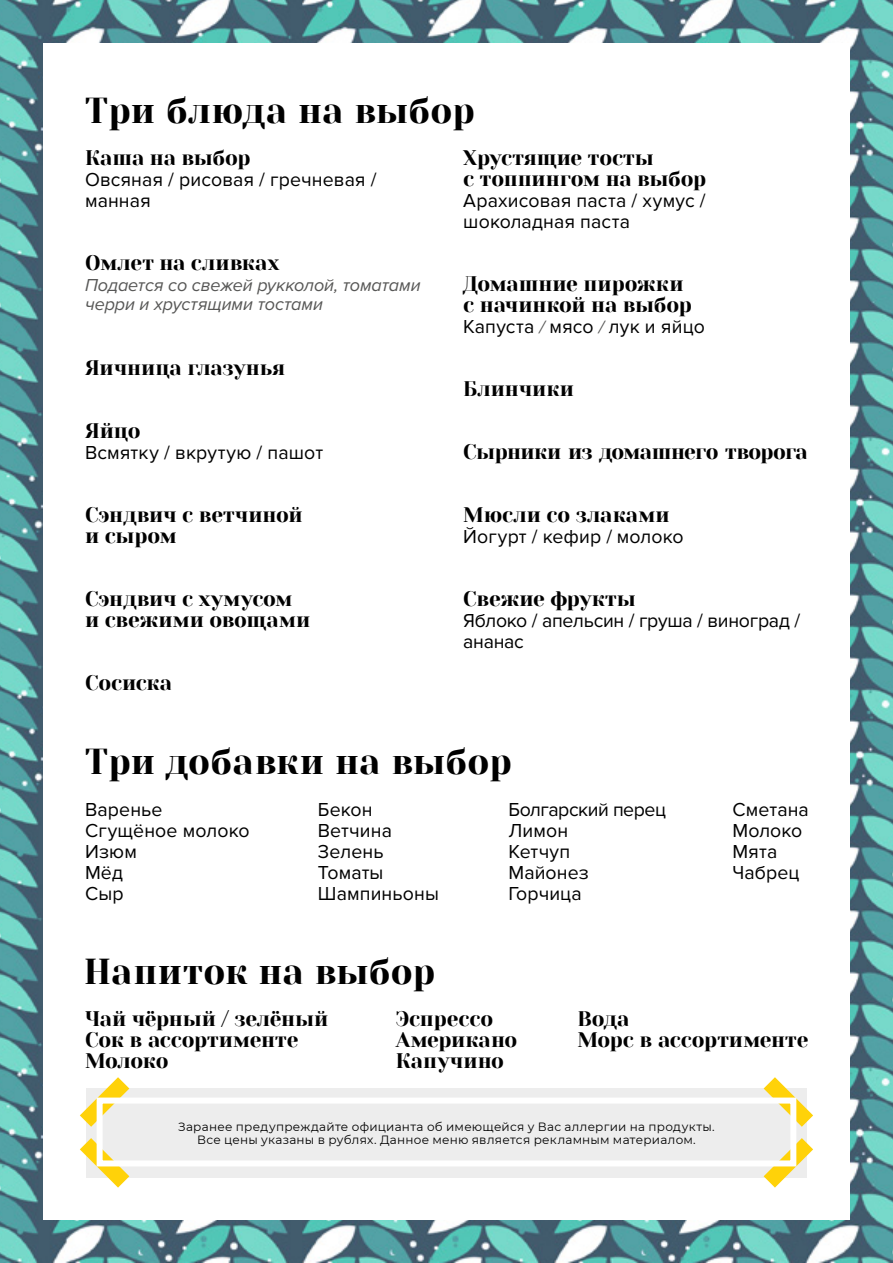
<style>
.page{position:relative;width:893px;height:1263px;background:#fff}
.page>*{position:absolute;margin:0;border:0;box-sizing:border-box;transform-origin:0 0}
.t1{font:36px "Yeseva One";letter-spacing:-.005em;color:#000}
.t2{font:21px/21px "Yeseva One";letter-spacing:-.01em;color:#000}
.t3{font:21px "Yeseva One";letter-spacing:-.04em;color:#000}
.t4{font:19.5px/21px "Proxima Nova";letter-spacing:.005em;color:#000}
.t5{font:19.5px/21px "Proxima Nova";letter-spacing:-.015em;color:#000}
.t6{font:italic 18px/19.5px "Proxima Nova";letter-spacing:-.005em;color:#575756}
.t7{font:12px/13.5px "Montserrat";letter-spacing:.02em;color:#000;text-align:center}
.s1{font-style:italic;font-size:18px;color:#575756}
</style>
<div class="page">
<img style="left:0;top:0;width:893px;height:1263px">
<div style="left:43px;top:43px;width:807px;height:1177px;background:#fff"></div>
<div style="left:86px;top:1089px;width:721px;height:89px;background:#ededed"></div>
<svg style="left:758px;top:1077px;width:55px;height:111px"></svg>
<svg style="left:80px;top:1077px;width:55px;height:111px"></svg>
<div style="left:97px;top:1097px;width:699px;height:69px;border:6px solid #fff"></div>
<h1 class="t1" style="left:85px;top:89px;width:391px">Три блюда на выбор</h1>
<p class="t2" style="left:85px;top:147px;width:167px">Каша на выбор</p>
<p class="t4" style="left:85px;top:169px;width:293px">Овсяная / рисовая / гречневая / манная</p>
<p class="t2" style="left:85px;top:252px;width:196px">Омлет на сливках</p>
<p class="t6" style="left:85px;top:275px;width:337px">Подается со свежей рукколой, томатами черри и хрустящими тостами</p>
<p class="t2" style="left:85px;top:357px;width:202px">Яичница глазунья</p>
<p class="t2" style="left:85px;top:420px;width:57px">Яйцо</p>
<p class="t4" style="left:85px;top:442px;width:240px">Всмятку / вкрутую / пашот</p>
<p class="t2" style="left:85px;top:504px;width:219px">Сэндвич с ветчиной и сыром</p>
<p class="t2" style="left:85px;top:588px;width:227px">Сэндвич с хумусом и свежими овощами</p>
<p class="t2" style="left:85px;top:672px;width:89px">Сосиска</p>
<p class="t2" style="left:463px;top:147px;width:244px">Хрустящие тосты<br>с топпингом на выбор</p>
<p class="t4" style="left:463px;top:190px;width:244px">Арахисовая паста / хумус / шоколадная паста</p>
<p class="t2" style="left:463px;top:273px;width:230px">Домашние пирожки с начинкой на выбор</p>
<p class="t4" style="left:463px;top:316px;width:243px">Капуста <span class="s1">/</span> мясо <span class="s1">/</span> лук и яйцо</p>
<p class="t2" style="left:463px;top:378px;width:112px">Блинчики</p>
<p class="t3" style="left:463px;top:439px;width:346px">Сырники из домашнего творога</p>
<p class="t2" style="left:463px;top:504px;width:208px">Мюсли со злаками</p>
<p class="t4" style="left:463px;top:526px;width:222px">Йогурт / кефир / молоко</p>
<p class="t2" style="left:463px;top:588px;width:174px">Свежие фрукты</p>
<p class="t5" style="left:463px;top:610px;width:338px">Яблоко / апельсин / груша / виноград / ананас</p>
<h1 class="t1" style="left:85px;top:740px;width:428px">Три добавки на выбор</h1>
<p class="t4" style="left:85px;top:799px;width:166px">Варенье<br>Сгущёное молоко<br>Изюм<br>Мёд<br>Сыр</p>
<p class="t4" style="left:318px;top:799px;width:122px">Бекон<br>Ветчина<br>Зелень<br>Томаты<br>Шампиньоны</p>
<p class="t4" style="left:508px;top:799px;width:159px">Болгарский перец<br>Лимон<br>Кетчуп<br>Майонез<br>Горчица</p>
<h1 class="t1" style="left:84px;top:950px;width:353px">Напиток на выбор</h1>
<p class="t4" style="left:732px;top:799px;width:78px">Сметана<br>Молоко<br>Мята<br>Чабрец</p>
<p class="t2" style="left:85px;top:1008px;width:245px">Чай чёрный / зелёный<br>Сок в ассортименте<br>Молоко</p>
<p class="t2" style="left:396px;top:1008px;width:123px">Эспрессо<br>Американо<br>Капучино</p>
<p class="t2" style="left:578px;top:1008px;width:232px">Вода<br>Морс в ассортименте</p>
<p class="t7" style="left:178px;top:1119px;width:538px">Заранее предупреждайте официанта об имеющейся у Вас аллергии на продукты.<br>Все цены указаны в рублях. Данное меню является рекламным материалом.</p>
</div>
